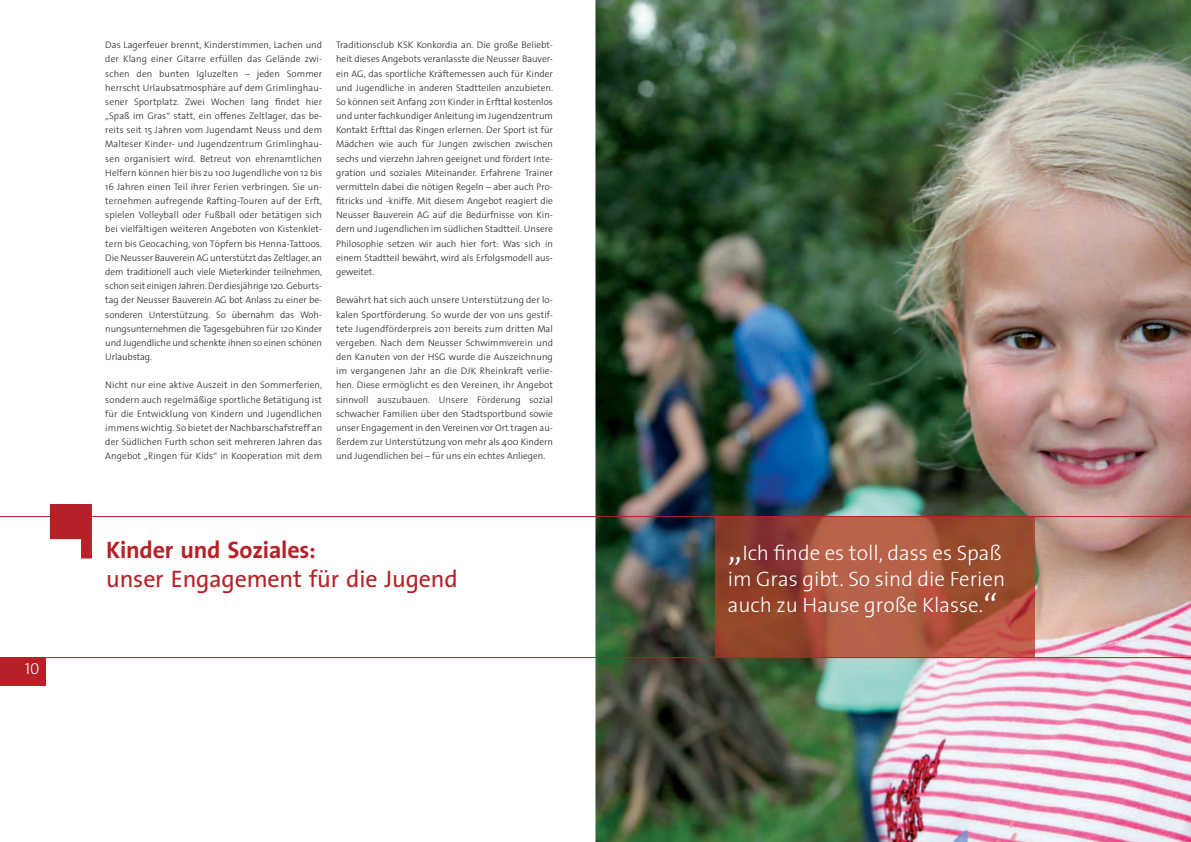
<style>
.page{position:relative;width:1191px;height:842px;background:#fff}
.page>*{position:absolute;margin:0;border:0;box-sizing:border-box;transform-origin:0 0}
.t1{font:24px "Thesis Sans";letter-spacing:-.005em;color:#b72026}
.t2{font:700 24px "Thesis Sans";letter-spacing:-.005em;color:#b72026}
.t3{font:300 21px/26px "Thesis Sans";color:#fff}
.t4{font:16px "Thesis Sans Light Caps";color:#fff}
.t5{font:300 9.5px/14.2px "Thesis Sans";color:#231f20;text-align:justify}
.s1{font-size:37px}
</style>
<div class="page">
<div style="left:0;top:658px;width:45px;height:28px;background:#b72026"></div>
<img style="left:595px;top:0;width:596px;height:842px">
<img style="left:716px;top:517px;width:318px;height:140px">
<svg style="left:50px;top:504px;width:42px;height:54px"></svg>
<hr style="left:595px;top:516px;width:596px;height:1px;background:#b72026">
<hr style="left:595px;top:657px;width:596px;height:1px;background:#b72026">
<hr style="left:0;top:516px;width:595px;height:1px;background:#b72026">
<hr style="left:0;top:657px;width:595px;height:1px;background:#b72026">
<h3 class="t4" style="left:25px;top:660px;width:16px">10</h3>
<p class="t5" style="left:105px;top:38px;width:218px">Das Lagerfeuer brennt, Kinderstimmen, Lachen und der Klang einer Gitarre erfüllen das Gelände zwi&shy;schen den bunten Igluzelten – jeden Sommer herrscht Urlaubsatmosphäre auf dem Grimlinghau&shy;sener Sportplatz. Zwei Wochen lang findet hier „Spaß im Gras“ statt, ein offenes Zeltlager, das be&shy;reits seit 15 Jahren vom Jugendamt Neuss und dem Malteser Kinder- und Jugendzentrum Grimlinghau&shy;sen organisiert wird. Betreut von ehrenamtlichen Helfern können hier bis zu 100 Jugendliche von 12 bis 16 Jahren einen Teil ihrer Ferien verbringen. Sie un&shy;ternehmen aufregende Rafting-Touren auf der Erft, spielen Volleyball oder Fußball oder betätigen sich bei vielfältigen weiteren Angeboten von Kistenklet&shy;tern bis Geocaching, von Töpfern bis Henna-Tattoos.<br>Die Neusser Bauverein AG unterstützt das Zeltlager, an dem traditionell auch viele Mieterkinder teilnehmen, schon seit einigen Jahren. Der diesjährige 120. Geburts&shy;tag der Neusser Bauverein AG bot Anlass zu einer be&shy;sonderen Unterstützung. So übernahm das Woh&shy;nungsunternehmen die Tagesgebühren für 120 Kinder und Jugendliche und schenkte ihnen so einen schönen Urlaubstag.</p>
<p class="t5" style="left:105px;top:379px;width:218px">Nicht nur eine aktive Auszeit in den Sommerferien, sondern auch regelmäßige sportliche Betätigung ist für die Entwicklung von Kindern und Jugendlichen immens wichtig. So bietet der Nachbarschafstreff an der Südlichen Furth schon seit mehreren Jahren das Angebot „Ringen für Kids“ in Kooperation mit dem</p>
<p class="t5" style="left:336px;top:38px;width:218px">Traditionsclub KSK Konkordia an. Die große Beliebt&shy;heit dieses Angebots veranlasste die Neusser Bauver&shy;ein AG, das sportliche Kräftemessen auch für Kinder und Jugendliche in anderen Stadtteilen anzubieten.<br>So können seit Anfang 2011 Kinder in Erfttal kostenlos und unter fachkundiger Anleitung im Jugendzentrum Kontakt Erfttal das Ringen erlernen. Der Sport ist für Mädchen wie auch für Jungen zwischen zwischen sechs und vierzehn Jahren geeignet und fördert Inte&shy;gration und soziales Miteinander. Erfahrene Trainer vermitteln dabei die nötigen Regeln – aber auch Pro&shy;fitricks und -kniffe. Mit diesem Angebot reagiert die Neusser Bauverein AG auf die Bedürfnisse von Kin&shy;dern und Jugendlichen im südlichen Stadtteil. Unsere Philosophie setzen wir auch hier fort: Was sich in einem Stadtteil bewährt, wird als Erfolgsmodell aus&shy;geweitet.</p>
<p class="t5" style="left:336px;top:294px;width:218px">Bewährt hat sich auch unsere Unterstützung der lo&shy;kalen Sportförderung. So wurde der von uns gestif&shy;tete Jugendförderpreis 2011 bereits zum dritten Mal vergeben. Nach dem Neusser Schwimmverein und den Kanuten von der HSG wurde die Auszeichnung im vergangenen Jahr an die DJK Rheinkraft verlie&shy;hen. Diese ermöglicht es den Vereinen, ihr Angebot sinnvoll auszubauen. Unsere Förderung sozial schwacher Familien über den Stadtsportbund sowie unser Engagement in den Vereinen vor Ort tragen au&shy;ßerdem zur Unterstützung von mehr als 400 Kindern und Jugendlichen bei – für uns ein echtes Anliegen.</p>
<h1 class="t2" style="left:106px;top:537px;width:211px">Kinder und Soziales:</h1>
<h1 class="t1" style="left:106px;top:566px;width:353px">unser Engagement für die Jugend</h1>
<h2 class="t3" style="left:727px;top:541px;width:279px"><span class="s1">„</span>Ich finde es toll, dass es Spaß im Gras gibt. So sind die Ferien auch zu Hause große Klasse.<span class="s1">“</span></h2>
</div>
